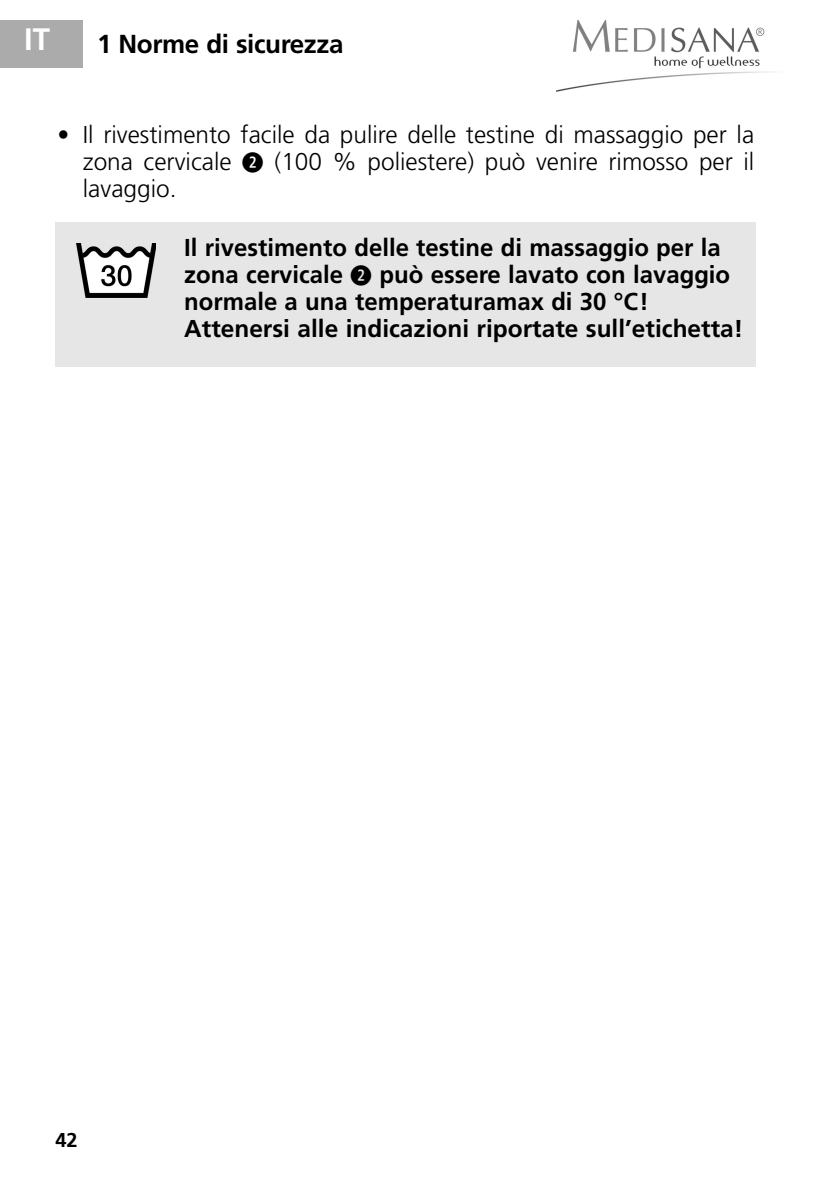
<style>
.page{position:relative;width:840px;height:1186px;background:#fff}
.page>*{position:absolute;margin:0;border:0;box-sizing:border-box;transform-origin:0 0}
.t1{font:700 31px "Frutiger";color:#fff}
.t2{font:700 26px "Frutiger";letter-spacing:-.015em;color:#000}
.t3{font:700 24.4px/27px "Frutiger";color:#000}
.t4{font:300 24.4px/27px "Frutiger";color:#000;text-align:justify}
.t5{font:700 20px "Frutiger";color:#000}
.s1{font-family:"pkt frut";font-weight:400}
</style>
<div class="page">
<svg style="left:0;top:20px;width:769px;height:347px"></svg>
<p class="t1" style="left:24px;top:27px;width:27px">IT</p>
<p class="t2" style="left:97px;top:33px;width:248px">1 Norme di sicurezza</p>
<p class="t4" style="left:83px;top:123px;width:672px;text-indent:-26px">• Il rivestimento facile da pulire delle testine di massaggio per la zona cervicale <span class="s1">-</span> (100 % poliestere) può venire rimosso per il lavaggio.</p>
<p class="t3" style="left:184px;top:236px;width:560px">Il rivestimento delle testine di massaggio per la zona cervicale <span class="s1">-</span> può essere lavato con lavaggio normale a una temperaturamax di 30 °C!<br>Attenersi alle indicazioni riportate sull’etichetta!</p>
<p class="t5" style="left:55px;top:1131px;width:24px">42</p>
</div>
